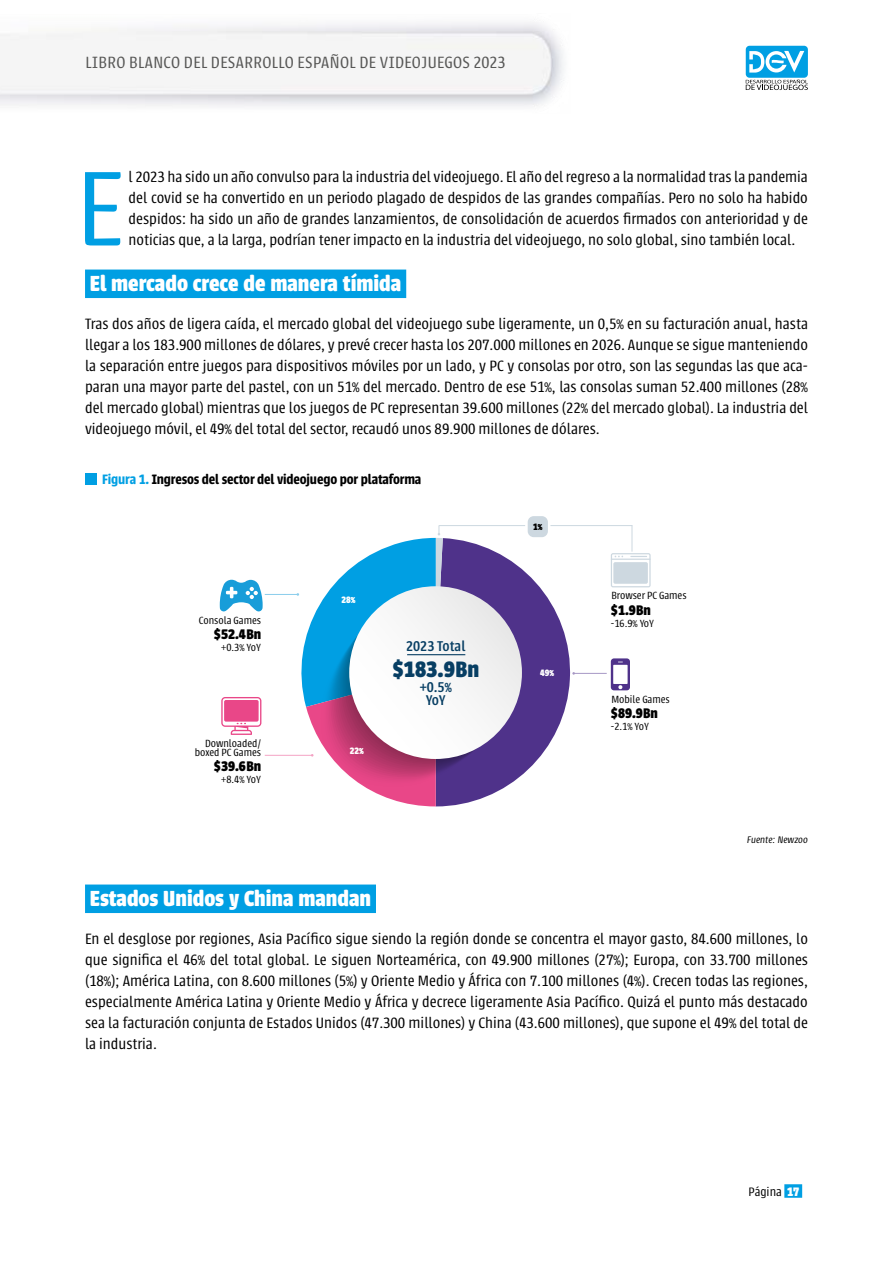
<style>
.page{position:relative;width:893px;height:1263px;background:#fff}
.page>*{position:absolute;margin:0;border:0;box-sizing:border-box;transform-origin:0 0}
.t1{font:300 117.15px "Urbana";color:#009fe3}
.t2{font:700 24.6px "Urbana";color:#073e63}
.TITULO_01{font:700 24px "Urbana";color:#fff}
.t3{font:300 18px "Urbana";letter-spacing:.025em;color:#575756}
.t4{font:300 16.5px/21px "Urbana";color:#000;text-align:justify}
.t5{font:500 15.6px/13.4px "Urbana";color:#073e63;text-align:center}
.t6{font:700 15.3px "Urbana";color:#000}
.t7{font:600 15px "Urbana";letter-spacing:-.01em;color:#000}
.t8{font:300 13.5px "Urbana";color:#000}
.t9{font:300 11.55px/8.9px "Urbana";color:#000;text-align:right}
.FUENTE{font:italic 300 10.5px "Urbana";color:#000}
.t10{font:700 10.2px "Urbana";color:#fff}
.t11{font:700 10.2px "Urbana";color:#000}
.s1{color:#009fe3}
.s2{font-weight:700;color:#fff}
</style>
<div class="page">
<img style="left:0;top:22px;width:564px;height:85px">
<div style="left:784px;top:1184px;width:18px;height:14px;background:#009fe3"></div>
<div style="left:746px;top:46px;width:62px;height:32px;background:#009fe3;border-radius:4px"></div>
<svg style="left:749px;top:51px;width:55px;height:22px"></svg>
<svg style="left:746px;top:79px;width:62px;height:11px"></svg>
<div style="left:85px;top:270px;width:321px;height:28px;background:#009fe3"></div>
<svg style="left:220px;top:580px;width:43px;height:31px"></svg>
<hr style="left:265px;top:594px;width:33px;height:1px;background:#8bceec">
<svg style="left:611px;top:658px;width:19px;height:32px"></svg>
<hr style="left:574px;top:673px;width:33px;height:1px;background:#a798c5">
<svg style="left:221px;top:697px;width:40px;height:38px"></svg>
<hr style="left:265px;top:755px;width:47px;height:1px;background:#f4a3c4">
<svg style="left:611px;top:525px;width:40px;height:62px"></svg>
<svg style="left:287px;top:526px;width:288px;height:280px"></svg>
<hr style="left:439px;top:525px;width:193px;height:1px;background:#cdd8e0">
<div style="left:526px;top:515px;width:23px;height:23px;background:#cdd8e0;border-radius:7px"></div>
<div style="left:525px;top:514px;width:25px;height:26px;border:3px solid #fff;border-radius:7px"></div>
<div style="left:85px;top:473px;width:12px;height:12px;background:#009fe3"></div>
<div style="left:85px;top:884px;width:291px;height:29px;background:#009fe3"></div>
<p class="t3" style="left:85px;top:53px;width:422px">LIBRO BLANCO DEL DESARROLLO ESPAÑOL DE VIDEOJUEGOS 2023</p>
<p class="t1" style="left:76px;top:146px;width:48px">E</p>
<p class="t4" style="left:129px;top:167px;width:681px">l 2023 ha sido un año convulso para la industria del videojuego. El año del regreso a la normalidad tras la pandemia del covid se ha convertido en un periodo plagado de despidos de las grandes compañías. Pero no solo ha habido despidos: ha sido un año de grandes lanzamientos, de consolidación de acuerdos firmados con anterioridad y de noticias que, a la larga, podrían tener impacto en la industria del videojuego, no solo global, sino también local.</p>
<p class="TITULO_01" style="left:90px;top:270px;width:313px">El mercado crece de manera tímida</p>
<p class="t4" style="left:85px;top:314px;width:724px">Tras dos años de ligera caída, el mercado global del videojuego sube ligeramente, un 0,5% en su facturación anual, hasta llegar a los 183.900 millones de dólares, y prevé crecer hasta los 207.000 millones en 2026. Aunque se sigue manteniendo la separación entre juegos para dispositivos móviles por un lado, y PC y consolas por otro, son las segundas las que aca&shy;paran una mayor parte del pastel, con un 51% del mercado. Dentro de ese 51%, las consolas suman 52.400 millones (28% del mercado global) mientras que los juegos de PC representan 39.600 millones (22% del mercado global). La industria del videojuego móvil, el 49% del total del sector, recaudó unos 89.900 millones de dólares.</p>
<p class="t7" style="left:102px;top:471px;width:321px"><span class="s1">Figura 1.</span> Ingresos del sector del videojuego por plataforma</p>
<p class="t9" style="left:199px;top:616px;width:64px">Consola Games</p>
<p class="t6" style="left:214px;top:625px;width:49px">$52.4Bn</p>
<p class="t9" style="left:221px;top:643px;width:41px">+0.3% YoY</p>
<p class="t9" style="left:195px;top:739px;width:68px">Downloaded/ boxed PC Games</p>
<p class="t6" style="left:214px;top:757px;width:49px">$39.6Bn</p>
<p class="t9" style="left:221px;top:775px;width:41px">+8.4% YoY</p>
<p class="t10" style="left:341px;top:593px;width:15px">28%</p>
<p class="t10" style="left:350px;top:745px;width:15px">22%</p>
<p class="t5" style="left:406px;top:639px;width:61px">2023 Total</p>
<p class="t2" style="left:392px;top:655px;width:88px">$183.9Bn</p>
<p class="t5" style="left:420px;top:680px;width:33px">+0.5%<br>YoY</p>
<p class="t11" style="left:533px;top:520px;width:11px">1%</p>
<p class="t10" style="left:540px;top:667px;width:15px">49%</p>
<p class="t9" style="left:611px;top:591px;width:77px">Browser PC Games</p>
<p class="t6" style="left:611px;top:601px;width:42px">$1.9Bn</p>
<p class="t9" style="left:611px;top:619px;width:45px">-16.9% YoY</p>
<p class="t9" style="left:611px;top:694px;width:60px">Mobile Games</p>
<p class="t6" style="left:611px;top:704px;width:49px">$89.9Bn</p>
<p class="t9" style="left:611px;top:722px;width:40px">-2.1% YoY</p>
<p class="FUENTE" style="left:747px;top:835px;width:62px">Fuente: Newzoo</p>
<p class="TITULO_01" style="left:90px;top:885px;width:283px">Estados Unidos y China mandan</p>
<p class="t4" style="left:85px;top:929px;width:724px">En el desglose por regiones, Asia Pacífico sigue siendo la región donde se concentra el mayor gasto, 84.600 millones, lo que significa el 46% del total global. Le siguen Norteamérica, con 49.900 millones (27%); Europa, con 33.700 millones (18%); América Latina, con 8.600 millones (5%) y Oriente Medio y África con 7.100 millones (4%). Crecen todas las regiones, especialmente América Latina y Oriente Medio y África y decrece ligeramente Asia Pacífico. Quizá el punto más destacado sea la facturación conjunta de Estados Unidos (47.300 millones) y China (43.600 millones), que supone el 49% del total de la industria.</p>
<p class="t8" style="left:748px;top:1184px;width:53px">Página <span class="s2">17</span></p>
</div>
